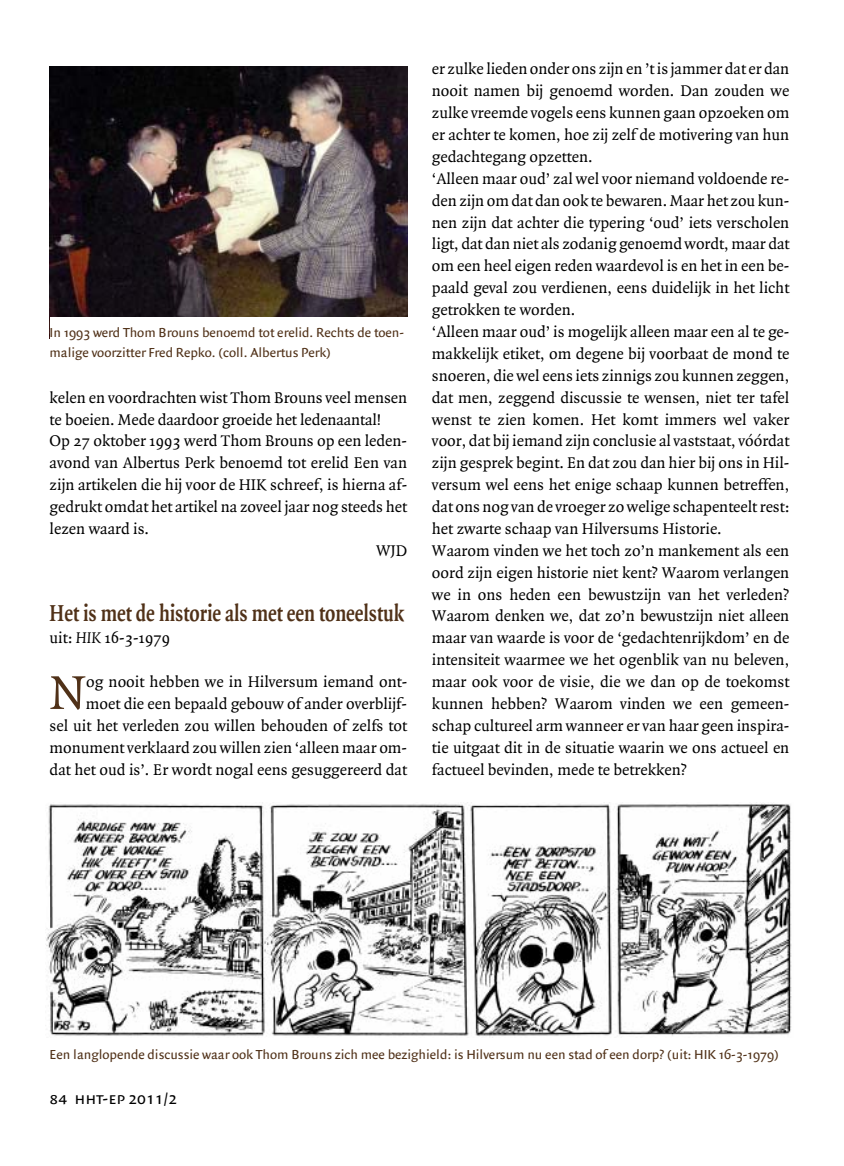
<style>
.page{position:relative;width:844px;height:1166px;background:#fff}
.page>*{position:absolute;margin:0;border:0;box-sizing:border-box;transform-origin:0 0}
.t1{font:50.93px "Quadraat";color:#503118}
.t2{font:700 24.68px "Quadraat";color:#503118;scale:.8 1}
.t3{font:17.5px "Quadraat Sans Small Caps";color:#000}
.t4{font:16.62px/21.9px "Quadraat";color:#000;text-align:right}
.t5{font:14px/20.7px "Quadraat Sans";color:#503118}
.s1{font-style:italic}
</style>
<div class="page">
<img style="left:50px;top:66px;width:357px;height:251px">
<img style="left:46px;top:802px;width:746px;height:234px">
<p class="t5" style="left:50px;top:323px;width:356px">In 1993 werd Thom Brouns benoemd tot erelid. Rechts de toen&shy;malige voorzitter Fred Repko. (coll. Albertus Perk)</p>
<p class="t4" style="left:50px;top:388px;width:359px">kelen en voordrachten wist Thom Brouns veel mensen</p>
<p class="t4" style="left:50px;top:409px;width:333px">te boeien. Mede daardoor groeide het ledenaantal!</p>
<p class="t4" style="left:50px;top:431px;width:359px">Op 27 oktober 1993 werd Thom Brouns op een leden-</p>
<p class="t4" style="left:50px;top:453px;width:359px">avond van Albertus Perk benoemd tot erelid Een van</p>
<p class="t4" style="left:50px;top:475px;width:359px">zijn artikelen die hij voor de HIK schreef, is hierna af-</p>
<p class="t4" style="left:50px;top:497px;width:359px">gedrukt omdat het artikel na zoveel jaar nog steeds het</p>
<p class="t4" style="left:50px;top:519px;width:101px">lezen waard is.</p>
<p class="t4" style="left:376px;top:541px;width:32px">WJD</p>
<h2 class="t2" style="left:50px;top:604px;width:445px">Het is met de historie als met een toneelstuk</h2>
<p class="t4" style="left:50px;top:628px;width:122px">uit: <span class="s1">HIK</span> 16-3-1979</p>
<h1 class="t1" style="left:50px;top:673px;width:38px">N</h1>
<p class="t4" style="left:50px;top:672px;width:359px">og nooit hebben we in Hilversum iemand ont&shy;moet die een bepaald gebouw of ander overblijf-<br>sel uit het verleden zou willen behouden of zelfs tot monument verklaard zou willen zien ‘alleen maar om&shy;dat het oud is’. Er wordt nogal eens gesuggereerd dat</p>
<p class="t4" style="left:432px;top:59px;width:359px;text-align:left">er zulke lieden onder ons zijn en ’t is jammer dat er dan nooit namen bij genoemd worden. Dan zouden we zulke vreemde vogels eens kunnen gaan opzoeken om er achter te komen, hoe zij zelf de motivering van hun gedachtegang opzetten.<br>‘Alleen maar oud’ zal wel voor niemand voldoende re&shy;den zijn om dat dan ook te bewaren. Maar het zou kun&shy;nen zijn dat achter die typering ‘oud’ iets verscholen ligt, dat dan niet als zodanig genoemd wordt, maar dat om een heel eigen reden waardevol is en het in een be&shy;paald geval zou verdienen, eens duidelijk in het licht getrokken te worden.<br>‘Alleen maar oud’ is mogelijk alleen maar een al te ge&shy;makkelijk etiket, om degene bij voorbaat de mond te snoeren, die wel eens iets zinnigs zou kunnen zeggen, dat men, zeggend discussie te wensen, niet ter tafel wenst te zien komen. Het komt immers wel vaker voor, dat bij iemand zijn conclusie al vaststaat, vóórdat zijn gesprek begint. En dat zou dan hier bij ons in Hil&shy;versum wel eens het enige schaap kunnen betreffen, dat ons nog van de vroeger zo welige schapenteelt rest: het zwarte schaap van Hilversums Historie.<br>Waarom vinden we het toch zo’n mankement als een oord zijn eigen historie niet kent? Waarom verlangen we in ons heden een bewustzijn van het verleden?<br>Waarom denken we, dat zo’n bewustzijn niet alleen maar van waarde is voor de ‘gedachtenrijkdom’ en de intensiteit waarmee we het ogenblik van nu beleven, maar ook voor de visie, die we dan op de toekomst kunnen hebben? Waarom vinden we een gemeen&shy;schap cultureel arm wanneer er van haar geen inspira&shy;tie uitgaat dit in de situatie waarin we ons actueel en factueel bevinden, mede te betrekken?</p>
<p class="t5" style="left:50px;top:1045px;width:730px">Een langlopende discussie waar ook Thom Brouns zich mee bezighield: is Hilversum nu een stad of een dorp? (uit: HIK 16-3-1979)</p>
<p class="t3" style="left:50px;top:1088px;width:129px">84 hht-ep 2011/2</p>
</div>
